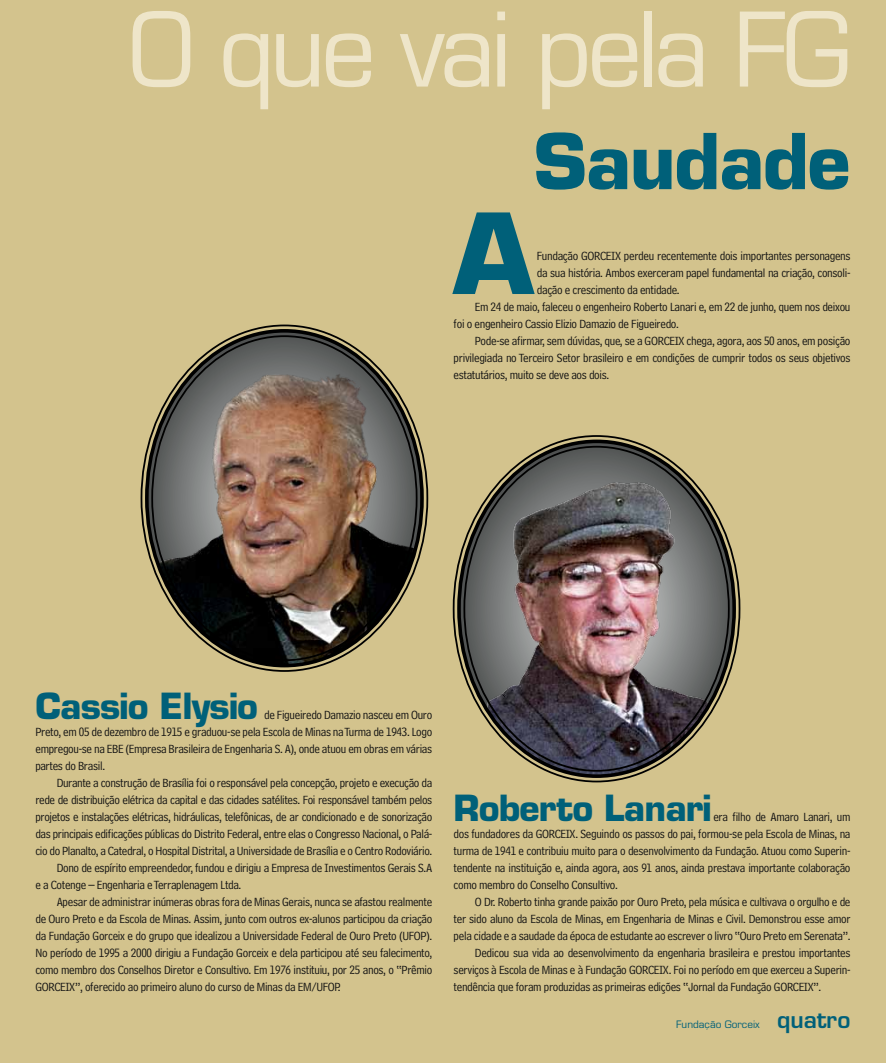
<style>
.page{position:relative;width:886px;height:1063px;background:#d3c38d}
.page>*{position:absolute;margin:0;border:0;box-sizing:border-box;transform-origin:0 0}
.t1{font:700 108.75px "Eurostile";color:#006079}
.t2{font:100px "Eurostile";letter-spacing:-.05em;color:#eee5c9}
.t3{font:700 75px "Eurostile";letter-spacing:-.02em;color:#006079}
.t4{font:700 35.12px "Eurostile";letter-spacing:-.025em;color:#006079}
.t5{font:600 22.5px "Eurostile";color:#006079}
.t6{font:12.5px/17px "Bell Centennial Address";letter-spacing:-.025em;color:#121212;text-align:justify}
.t7{font:10px "Eurostile";color:#006079}
</style>
<div class="page">
<img style="left:147px;top:338px;width:275px;height:328px">
<svg style="left:459px;top:441px;width:203px;height:279px"></svg>
<img style="left:486px;top:454px;width:248px;height:322px">
<h2 class="t2" style="left:129px;top:-10px;width:723px">O que vai pela FG</h2>
<h3 class="t3" style="left:533px;top:115px;width:319px">Saudade</h3>
<h1 class="t1" style="left:454px;top:187px;width:81px">A</h1>
<p class="t6" style="left:537px;top:247px;width:315px">Fundação GORCEIX perdeu recentemente dois importantes personagens</p>
<p class="t6" style="left:537px;top:264px;width:315px">da sua história. Ambos exerceram papel fundamental na criação, consoli-</p>
<p class="t6" style="left:537px;top:281px;width:144px">dação e crescimento da entidade.</p>
<p class="t6" style="left:475px;top:298px;width:377px">Em 24 de maio, faleceu o engenheiro Roberto Lanari e, em 22 de junho, quem nos deixou</p>
<p class="t6" style="left:454px;top:315px;width:227px">foi o engenheiro Cassio Elizio Damazio de Figueiredo.</p>
<p class="t6" style="left:475px;top:332px;width:377px">Pode-se afirmar, sem dúvidas, que, se a GORCEIX chega, agora, aos 50 anos, em posição</p>
<p class="t6" style="left:454px;top:349px;width:398px">privilegiada no Terceiro Setor brasileiro e em condições de cumprir todos os seus objetivos</p>
<p class="t6" style="left:454px;top:366px;width:157px">estatutários, muito se deve aos dois.</p>
<h3 class="t4" style="left:35px;top:684px;width:224px">Cassio Elysio</h3>
<p class="t6" style="left:35px;top:706px;width:398px;text-indent:229px">de Figueiredo Damazio nasceu em Ouro Preto, em 05 de dezembro de 1915 e graduou-se pela Escola de Minas na Turma de 1943. Logo empregou-se na EBE (Empresa Brasileira de Engenharia S. A), onde atuou em obras em várias partes do Brasil.</p>
<p class="t6" style="left:57px;top:774px;width:377px">Durante a construção de Brasília foi o responsável pela concepção, projeto e execução da</p>
<p class="t6" style="left:35px;top:791px;width:398px">rede de distribuição elétrica da capital e das cidades satélites. Foi responsável também pelos</p>
<p class="t6" style="left:35px;top:808px;width:398px">projetos e instalações elétricas, hidráulicas, telefônicas, de ar condicionado e de sonorização</p>
<p class="t6" style="left:35px;top:825px;width:398px">das principais edificações públicas do Distrito Federal, entre elas o Congresso Nacional, o Palá-</p>
<p class="t6" style="left:35px;top:842px;width:398px">cio do Planalto, a Catedral, o Hospital Distrital, a Universidade de Brasília e o Centro Rodoviário.</p>
<p class="t6" style="left:57px;top:859px;width:377px">Dono de espírito empreendedor, fundou e dirigiu a Empresa de Investimentos Gerais S.A</p>
<p class="t6" style="left:35px;top:876px;width:207px">e a Cotenge – Engenharia e Terraplenagem Ltda.</p>
<p class="t6" style="left:57px;top:893px;width:377px">Apesar de administrar inúmeras obras fora de Minas Gerais, nunca se afastou realmente</p>
<p class="t6" style="left:35px;top:910px;width:398px">de Ouro Preto e da Escola de Minas. Assim, junto com outros ex-alunos participou da criação</p>
<p class="t6" style="left:35px;top:927px;width:398px">da Fundação Gorceix e do grupo que idealizou a Universidade Federal de Ouro Preto (UFOP).</p>
<p class="t6" style="left:35px;top:944px;width:398px">No período de 1995 a 2000 dirigiu a Fundação Gorceix e dela participou até seu falecimento,</p>
<p class="t6" style="left:35px;top:961px;width:398px">como membro dos Conselhos Diretor e Consultivo. Em 1976 instituiu, por 25 anos, o “Prêmio</p>
<p class="t6" style="left:35px;top:978px;width:307px">GORCEIX”, oferecido ao primeiro aluno do curso de Minas da EM/UFOP.</p>
<h3 class="t4" style="left:454px;top:786px;width:259px">Roberto Lanari</h3>
<p class="t6" style="left:454px;top:808px;width:398px;text-indent:260px">era filho de Amaro Lanari, um dos fundadores da GORCEIX. Seguindo os passos do pai, formou-se pela Escola de Minas, na turma de 1941 e contribuiu muito para o desenvolvimento da Fundação. Atuou como Superin&shy;tendente na instituição e, ainda agora, aos 91 anos, ainda prestava importante colaboração como membro do Conselho Consultivo.</p>
<p class="t6" style="left:475px;top:893px;width:377px">O Dr. Roberto tinha grande paixão por Ouro Preto, pela música e cultivava o orgulho e de</p>
<p class="t6" style="left:454px;top:910px;width:398px">ter sido aluno da Escola de Minas, em Engenharia de Minas e Civil. Demonstrou esse amor</p>
<p class="t6" style="left:454px;top:927px;width:398px">pela cidade e a saudade da época de estudante ao escrever o livro “Ouro Preto em Serenata”.</p>
<p class="t6" style="left:475px;top:944px;width:377px">Dedicou sua vida ao desenvolvimento da engenharia brasileira e prestou importantes</p>
<p class="t6" style="left:454px;top:961px;width:398px">serviços à Escola de Minas e à Fundação GORCEIX. Foi no período em que exerceu a Superin-</p>
<p class="t6" style="left:454px;top:978px;width:369px">tendência que foram produzidas as primeiras edições “Jornal da Fundação GORCEIX”.</p>
<p class="t7" style="left:676px;top:1018px;width:85px">Fundação Gorceix</p>
<h3 class="t5" style="left:777px;top:1005px;width:75px">quatro</h3>
</div>
